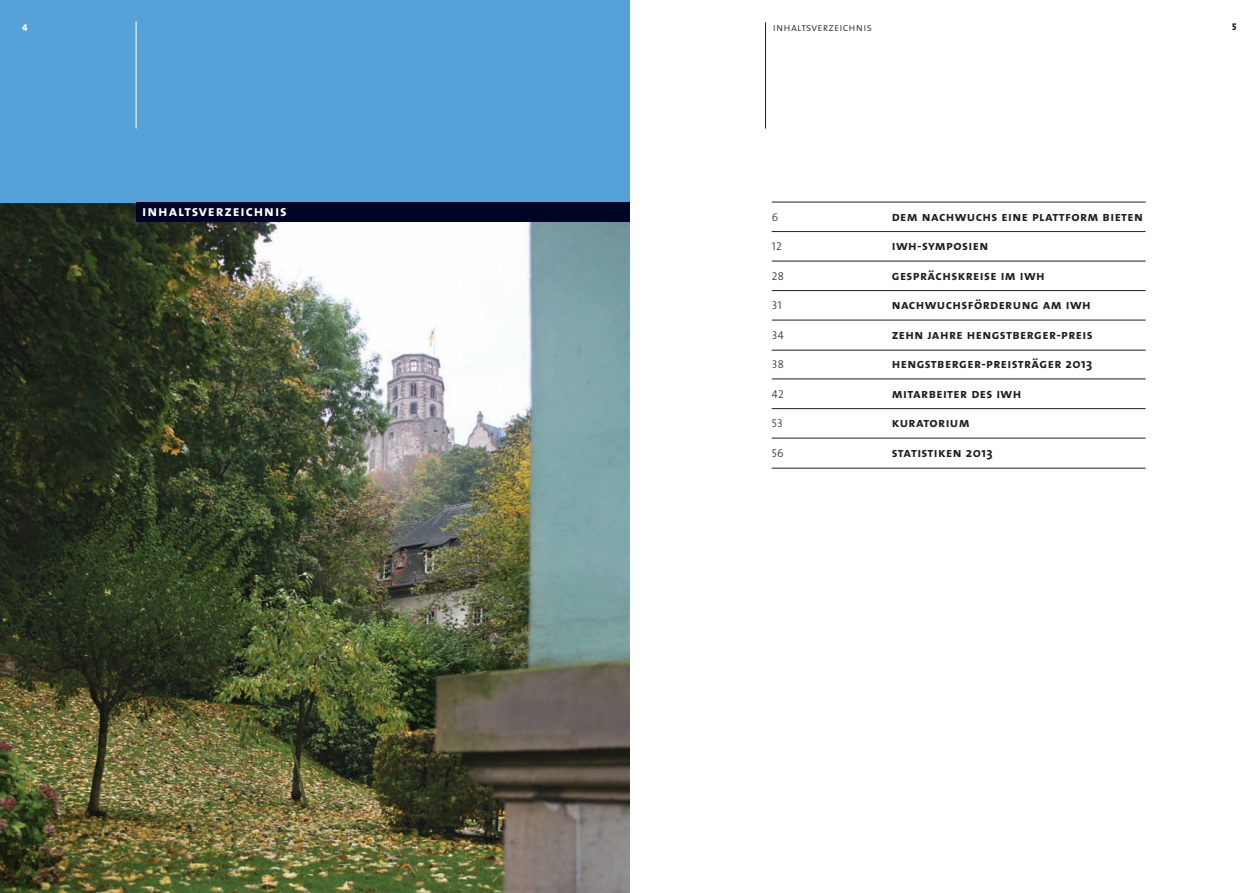
<style>
.page{position:relative;width:1259px;height:893px;background:#fff}
.page>*{position:absolute;margin:0;border:0;box-sizing:border-box;transform-origin:0 0}
.t1{font:15px "The Sans Bold Caps";letter-spacing:.06em;color:#fff}
.t2{font:13.5px "The Sans Bold Caps";letter-spacing:.03em;color:#231f20}
.t3{font:11.25px "The Sans Light Caps";letter-spacing:.02em;color:#231f20}
.t4{font:9.75px "The Sans Extra Bold Caps";color:#fff}
.t5{font:9.75px "The Sans Extra Bold Caps";color:#231f20}
.s1{font-family:"The Sans";font-weight:700}
</style>
<div class="page">
<img style="left:0;top:202px;width:629px;height:691px">
<div style="left:0;top:0;width:629px;height:202px;background:#56a1d8"></div>
<hr style="left:772px;top:202px;width:373px;height:1px;background:#231f20">
<hr style="left:772px;top:231px;width:373px;height:1px;background:#231f20">
<hr style="left:772px;top:261px;width:373px;height:1px;background:#231f20">
<hr style="left:772px;top:290px;width:373px;height:1px;background:#231f20">
<hr style="left:772px;top:320px;width:373px;height:1px;background:#231f20">
<hr style="left:772px;top:350px;width:373px;height:1px;background:#231f20">
<hr style="left:772px;top:379px;width:373px;height:1px;background:#231f20">
<hr style="left:772px;top:408px;width:373px;height:1px;background:#231f20">
<hr style="left:772px;top:438px;width:373px;height:1px;background:#231f20">
<hr style="left:772px;top:468px;width:373px;height:1px;background:#231f20">
<hr style="left:136px;top:21px;width:1px;height:108px;background:#fff">
<hr style="left:765px;top:22px;width:1px;height:107px;background:#231f20">
<div style="left:136px;top:202px;width:493px;height:20px;background:#000424"></div>
<p class="t4" style="left:22px;top:24px;width:7px">4</p>
<p class="t3" style="left:773px;top:23px;width:101px">inhaltsverzeichnis</p>
<p class="t5" style="left:1232px;top:23px;width:6px">5</p>
<p class="t1" style="left:142px;top:206px;width:146px">inhaltsverzeichnis</p>
<p class="t3" style="left:772px;top:213px;width:8px">6</p>
<p class="t2" style="left:891px;top:211px;width:253px">dem nachwuchs eine plattform bieten</p>
<p class="t3" style="left:772px;top:242px;width:11px">12</p>
<p class="t2" style="left:891px;top:241px;width:98px">iwh-symposien</p>
<p class="t3" style="left:772px;top:272px;width:14px">28</p>
<p class="t2" style="left:891px;top:270px;width:155px">gesprächskreise im iwh</p>
<p class="t3" style="left:772px;top:301px;width:12px">31</p>
<p class="t2" style="left:891px;top:300px;width:200px">nachwuchsförderung am iwh</p>
<p class="t3" style="left:772px;top:331px;width:14px">34</p>
<p class="t2" style="left:891px;top:329px;width:202px">zehn jahre hengstberger-preis</p>
<p class="t3" style="left:772px;top:360px;width:14px">38</p>
<p class="t2" style="left:891px;top:359px;width:202px">hengstberger-preisträger <span class="s1">2013</span></p>
<p class="t3" style="left:772px;top:390px;width:14px">42</p>
<p class="t2" style="left:891px;top:388px;width:131px">mitarbeiter des iwh</p>
<p class="t3" style="left:772px;top:419px;width:13px">53</p>
<p class="t2" style="left:891px;top:418px;width:79px">kuratorium</p>
<p class="t3" style="left:772px;top:449px;width:14px">56</p>
<p class="t2" style="left:891px;top:447px;width:102px">statistiken <span class="s1">2013</span></p>
</div>
